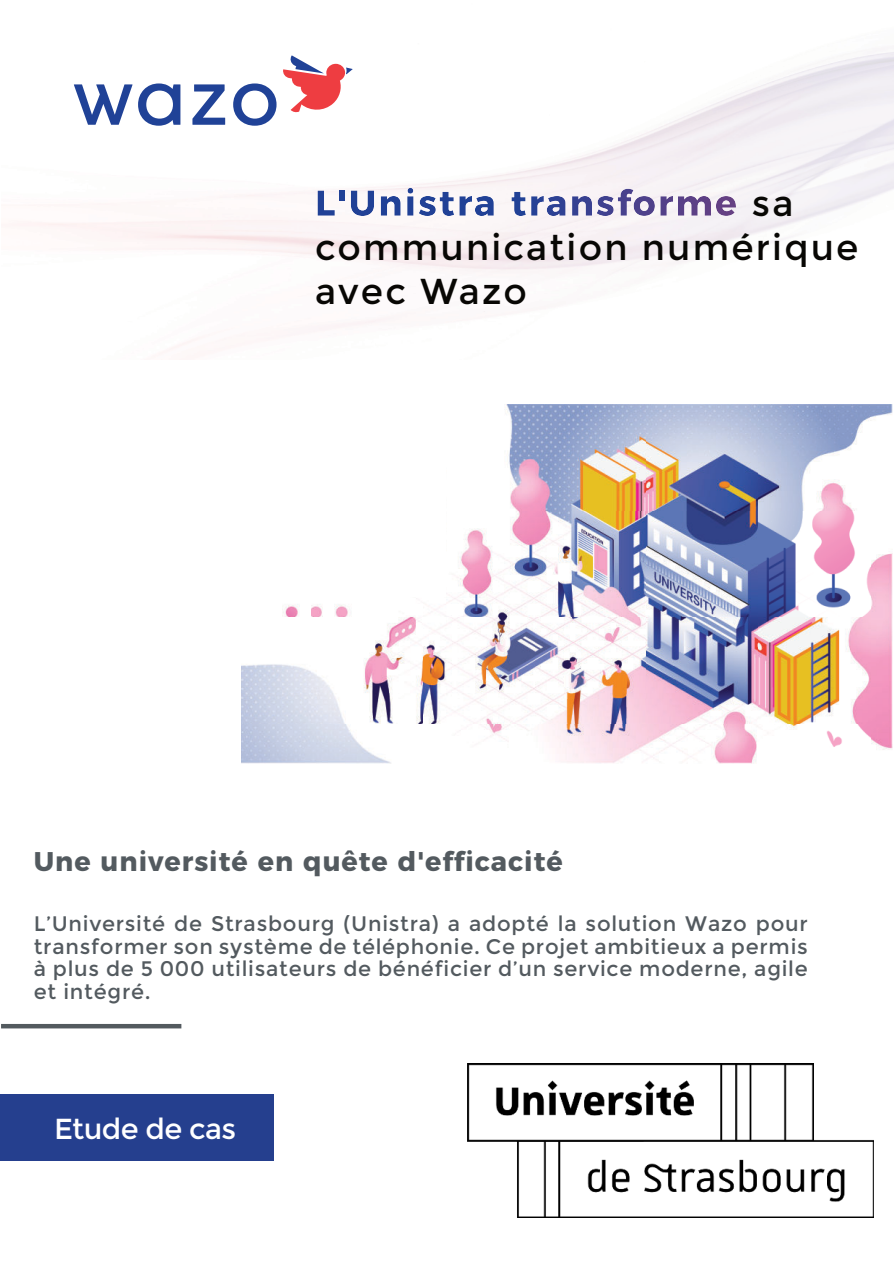
<style>
.page{position:relative;width:894px;height:1263px;background:#fff}
.page>*{position:absolute;margin:0;border:0;box-sizing:border-box;transform-origin:0 0}
.t1{font:36px/44px "Montserrat";letter-spacing:.06em;color:#080704}
.t2{font:28.95px "Montserrat";letter-spacing:-.02em;color:#fff}
.t3{font:700 27px "Montserrat";letter-spacing:.035em;color:#535a5f}
.t4{font:21px/22.5px "Montserrat";letter-spacing:.035em;color:#535a5f;text-align:justify}
</style>
<div class="page">
<img style="left:467px;top:1063px;width:406px;height:155px">
<img style="left:241px;top:404px;width:650px;height:359px">
<div style="left:241px;top:456px;width:204px;height:141px;background:#fff"></div>
<div style="left:0;top:1094px;width:274px;height:66px;background:#253f8e"></div>
<hr style="left:1px;top:1024px;width:180px;height:4px;background:#535a5f">
<img style="left:17px;top:52px;width:876px;height:297px">
<svg style="left:74px;top:84px;width:58px;height:41px"></svg>
<svg style="left:138px;top:83px;width:42px;height:43px"></svg>
<svg style="left:192px;top:84px;width:33px;height:41px"></svg>
<svg style="left:233px;top:83px;width:43px;height:43px"></svg>
<svg style="left:282px;top:55px;width:70px;height:58px"></svg>
<svg style="left:317px;top:190px;width:17px;height:26px"></svg>
<div style="left:339px;top:190px;width:5px;height:10px;background:#214196"></div>
<svg style="left:351px;top:205px;width:23px;height:11px"></svg>
<svg style="left:380px;top:196px;width:20px;height:20px"></svg>
<svg style="left:407px;top:188px;width:86px;height:28px"></svg>
<svg style="left:511px;top:192px;width:14px;height:24px"></svg>
<svg style="left:531px;top:196px;width:34px;height:20px"></svg>
<svg style="left:572px;top:189px;width:82px;height:27px"></svg>
<svg style="left:660px;top:196px;width:76px;height:20px"></svg>
<h1 class="t1" style="left:315px;top:181px;width:544px;text-indent:436px">sa communication numérique avec Wazo</h1>
<p class="t3" style="left:34px;top:850px;width:530px">Une université en quête d'efficacité</p>
<p class="t4" style="left:34px;top:913px;width:775px">L’Université de Strasbourg (Unistra) a adopté la solution Wazo pour transformer son système de téléphonie. Ce projet ambitieux a permis à plus de 5 000 utilisateurs de bénéficier d’un service moderne, agile et intégré.</p>
<h2 class="t2" style="left:54px;top:1112px;width:183px">Etude de cas</h2>
</div>
